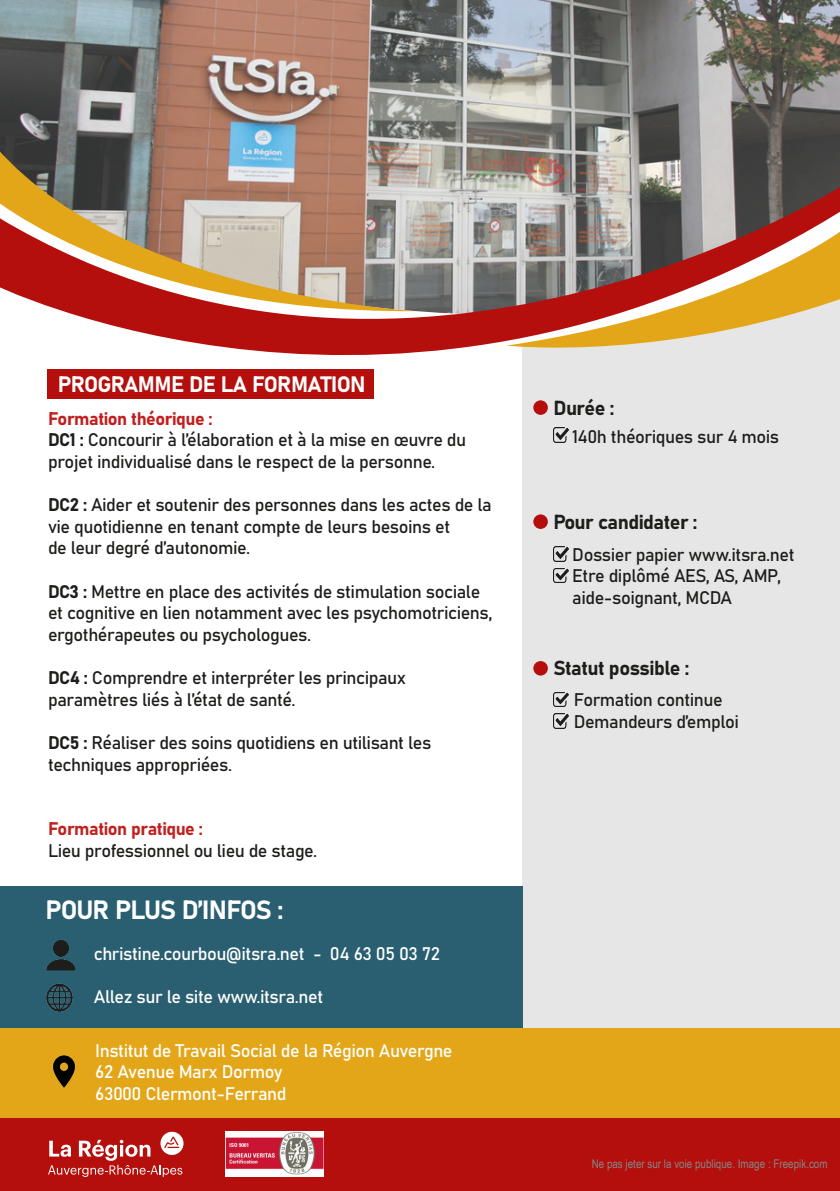
<style>
.page{position:relative;width:840px;height:1191px;background:#fff}
.page>*{position:absolute;margin:0;border:0;box-sizing:border-box;transform-origin:0 0}
.t1{font:26px "Bahnschrift";letter-spacing:-.035em;color:#fff}
.t2{font:22px "Bahnschrift";letter-spacing:-.035em;color:#fff}
.t3{font:20px "Bahnschrift";letter-spacing:-.025em;color:#1d1d1b}
.t4{font:18px/21.6px "Bahnschrift";letter-spacing:-.025em;color:#1d1d1b}
.t5{font:18px/21.6px "Bahnschrift";letter-spacing:-.025em;color:#fff}
.t6{font:18px "Bahnschrift";letter-spacing:-.025em;color:#c31c1c}
.t7{font:12px "Arial Narrow";color:#868585}
.s1{color:#be211e}
</style>
<div class="page">
<div style="left:522px;top:296px;width:317px;height:823px;background:#e6e6e6"></div>
<div style="left:0;top:886px;width:522px;height:142px;background:#2a5f71"></div>
<div style="left:0;top:1028px;width:839px;height:91px;background:#e3a618"></div>
<img style="left:0;top:0;width:839px;height:179px">
<svg style="left:47px;top:179px;width:792px;height:264px"></svg>
<svg style="left:0;top:116px;width:416px;height:197px;background:#ae8974"></svg>
<svg style="left:506px;top:216px;width:333px;height:148px"></svg>
<div style="left:0;top:1119px;width:839px;height:72px;background:#b40f0c"></div>
<img style="left:553px;top:692px;width:15px;height:14px">
<img style="left:553px;top:546px;width:15px;height:15px">
<img style="left:553px;top:428px;width:15px;height:14px">
<div style="left:533px;top:400px;width:14px;height:15px;background:#b40f0c;border-radius:50%"></div>
<div style="left:533px;top:514px;width:14px;height:15px;background:#b40f0c;border-radius:50%"></div>
<div style="left:533px;top:661px;width:14px;height:14px;background:#b40f0c;border-radius:50%"></div>
<img style="left:52px;top:1055px;width:24px;height:33px">
<img style="left:46px;top:939px;width:30px;height:32px">
<div style="left:48px;top:369px;width:326px;height:30px;background:#b40f0c"></div>
<img style="left:226px;top:1131px;width:97px;height:45px">
<svg style="left:48px;top:1131px;width:135px;height:46px"></svg>
<img style="left:553px;top:714px;width:15px;height:14px">
<img style="left:553px;top:568px;width:15px;height:15px">
<img style="left:46px;top:983px;width:27px;height:29px">
<p class="t2" style="left:58px;top:367px;width:309px">PROGRAMME DE LA FORMATION</p>
<p class="t6" style="left:48px;top:405px;width:166px">Formation théorique :</p>
<p class="t4" style="left:48px;top:428px;width:419px">DC1 : Concourir à l’élaboration et à la mise en œuvre du projet individualisé dans le respect de la personne.</p>
<p class="t4" style="left:48px;top:493px;width:445px">DC2 : Aider et soutenir des personnes dans les actes de la vie quotidienne en tenant compte de leurs besoins et<br>de leur degré d’autonomie.</p>
<p class="t4" style="left:48px;top:579px;width:446px">DC3 : Mettre en place des activités de stimulation sociale et cognitive en lien notamment avec les psychomotriciens, ergothérapeutes ou psychologues.</p>
<p class="t4" style="left:48px;top:665px;width:359px">DC4 : Comprendre et interpréter les principaux paramètres liés à l’état de santé.</p>
<p class="t4" style="left:48px;top:730px;width:385px">DC5 : Réaliser des soins quotidiens en utilisant les techniques appropriées.</p>
<p class="t4" style="left:48px;top:817px;width:270px"><span class="s1">Formation pratique :<br></span>Lieu professionnel ou lieu de stage.</p>
<p class="t1" style="left:45px;top:890px;width:239px">POUR PLUS D’INFOS :</p>
<p class="t5" style="left:94px;top:941px;width:347px">christine.courbou@itsra.net - 04 63 05 03 72</p>
<p class="t5" style="left:94px;top:984px;width:231px">Allez sur le site www.itsra.net</p>
<p class="t5" style="left:95px;top:1038px;width:358px">Institut de Travail Social de la Région Auvergne</p>
<p class="t5" style="left:95px;top:1060px;width:193px">62 Avenue Marx Dormoy<br>63000 Clermont-Ferrand</p>
<p class="t3" style="left:553px;top:392px;width:62px">Durée :</p>
<p class="t4" style="left:571px;top:424px;width:208px">140h théoriques sur 4 mois</p>
<p class="t3" style="left:553px;top:506px;width:145px">Pour candidater :</p>
<p class="t4" style="left:572px;top:542px;width:224px">Dossier papier www.itsra.net</p>
<p class="t4" style="left:572px;top:564px;width:210px">Etre diplômé AES, AS, AMP, aide-soignant, MCDA</p>
<p class="t3" style="left:553px;top:653px;width:137px">Statut possible :</p>
<p class="t4" style="left:573px;top:688px;width:150px">Formation continue</p>
<p class="t4" style="left:573px;top:709px;width:167px">Demandeurs d’emploi</p>
<p class="t7" style="left:591px;top:1155px;width:237px">Ne pas jeter sur la voie publique. Image : Freepik.com</p>
</div>
